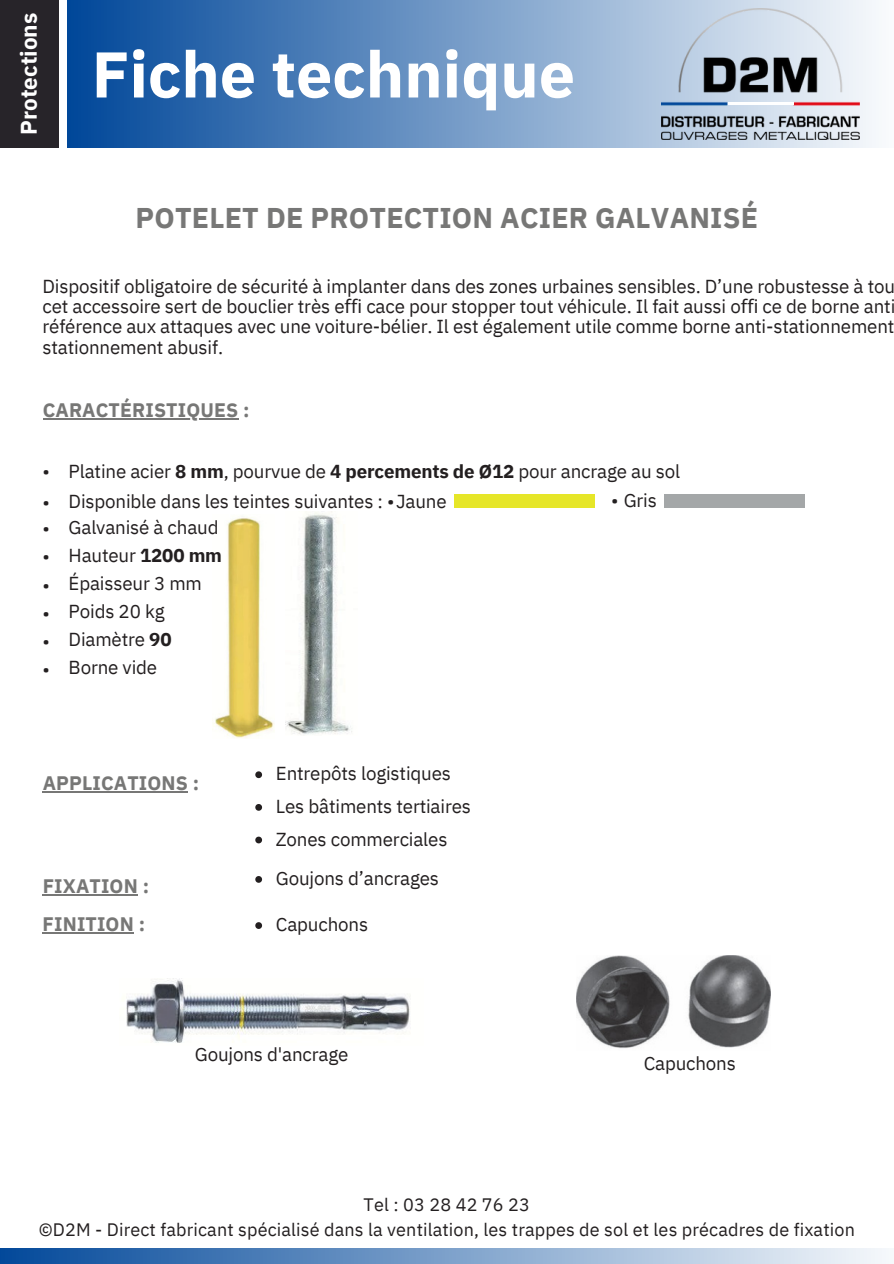
<style>
.page{position:relative;width:894px;height:1264px;background:#fff}
.page>*{position:absolute;margin:0;border:0;box-sizing:border-box;transform-origin:0 0}
.t1{font:700 64.5px "IBM Plex Sans";color:#fff}
.t2{font:700 28.5px "IBM Plex Sans";letter-spacing:.005em;color:#777776}
.t3{font:700 22.5px "IBM Plex Sans";color:#fff}
.t4{font:700 19.5px "IBM Plex Sans";letter-spacing:.005em;color:#777776}
.t5{font:18.75px/20.2px "IBM Plex Sans";letter-spacing:-.01em;color:#231f20}
.t6{font:18px "IBM Plex Sans";letter-spacing:.005em;color:#231f20}
.s1{font-family:"Noto Sans"}
.s2{font-weight:700}
</style>
<div class="page">
<div style="left:67px;top:0;width:826px;height:148px;background:linear-gradient(to right,#004799,#f9fbfd)"></div>
<div style="left:0;top:0;width:58px;height:148px;background:#272429"></div>
<img style="left:661px;top:8px;width:198px;height:131px">
<hr style="left:727px;top:102px;width:66px;height:3px;background:#fff">
<svg style="left:0;top:1248px;width:886px;height:15px;background:#7b9fca"></svg>
<img style="left:126px;top:978px;width:284px;height:65px">
<img style="left:576px;top:955px;width:194px;height:93px">
<img style="left:285px;top:512px;width:67px;height:223px">
<img style="left:213px;top:517px;width:61px;height:221px">
<div style="left:454px;top:494px;width:140px;height:14px;background:#e6e628"></div>
<div style="left:663px;top:494px;width:141px;height:14px;background:#a4a7a8"></div>
<svg style="left:255px;top:771px;width:7px;height:7px"></svg>
<svg style="left:255px;top:804px;width:7px;height:6px"></svg>
<svg style="left:255px;top:836px;width:7px;height:7px"></svg>
<svg style="left:255px;top:876px;width:7px;height:6px"></svg>
<svg style="left:255px;top:922px;width:7px;height:6px"></svg>
<hr style="left:43px;top:418px;width:195px;height:1px;background:#777776">
<hr style="left:43px;top:791px;width:145px;height:1px;background:#777776">
<hr style="left:43px;top:894px;width:95px;height:1px;background:#777776">
<hr style="left:43px;top:932px;width:91px;height:1px;background:#777776">
<h4 class="t3" style="left:14px;top:135px;width:123px;rotate:-90deg">Protections</h4>
<h2 class="t1" style="left:92px;top:31px;width:484px">Fiche technique</h2>
<p class="t2" style="left:136px;top:199px;width:623px">POTELET DE PROTECTION ACIER GALVANISÉ</p>
<p class="t5" style="left:43px;top:276px;width:854px;text-align:justify">Dispositif obligatoire de sécurité à implanter dans des zones urbaines sensibles. D’une robustesse à tou cet accessoire sert de bouclier très e<span class="s1">ffi</span> cace pour stopper tout véhicule. Il fait aussi o<span class="s1">ffi</span> ce de borne anti référence aux attaques avec une voiture-bélier. Il est également utile comme borne anti-stationnement stationnement abusif.</p>
<p class="t4" style="left:43px;top:397px;width:208px">CARACTÉRISTIQUES :</p>
<p class="t5" style="left:43px;top:455px;width:9px;line-height:31.5px">• •</p>
<p class="t5" style="left:43px;top:518px;width:9px">•</p>
<p class="t5" style="left:43px;top:546px;width:9px">•</p>
<p class="t5" style="left:43px;top:574px;width:9px">•</p>
<p class="t5" style="left:43px;top:602px;width:9px">•</p>
<p class="t5" style="left:43px;top:630px;width:9px">•</p>
<p class="t5" style="left:43px;top:659px;width:9px">•</p>
<p class="t5" style="left:69px;top:461px;width:613px">Platine acier <span class="s2">8 mm</span>, pourvue de <span class="s2">4 percements de Ø12</span> pour ancrage au sol</p>
<p class="t5" style="left:69px;top:491px;width:379px">Disponible dans les teintes suivantes : •Jaune</p>
<p class="t5" style="left:69px;top:516px;width:151px">Galvanisé à chaud</p>
<p class="t5" style="left:69px;top:545px;width:155px">Hauteur <span class="s2">1200 mm</span></p>
<p class="t5" style="left:69px;top:573px;width:135px">Épaisseur 3 mm</p>
<p class="t5" style="left:69px;top:601px;width:97px">Poids 20 kg</p>
<p class="t5" style="left:69px;top:629px;width:104px">Diamètre <span class="s2">90</span></p>
<p class="t5" style="left:69px;top:657px;width:90px">Borne vide</p>
<p class="t5" style="left:611px;top:490px;width:47px">• Gris</p>
<p class="t4" style="left:43px;top:770px;width:158px">APPLICATIONS :</p>
<p class="t4" style="left:43px;top:873px;width:108px">FIXATION :</p>
<p class="t4" style="left:43px;top:911px;width:104px">FINITION :</p>
<h4 class="t5" style="left:276px;top:763px;width:176px">Entrepôts logistiques</h4>
<h4 class="t5" style="left:276px;top:795px;width:196px">Les bâtiments tertiaires</h4>
<p class="t5" style="left:276px;top:828px;width:173px">Zones commerciales</p>
<p class="t5" style="left:276px;top:867px;width:164px">Goujons d’ancrages</p>
<p class="t5" style="left:276px;top:914px;width:94px">Capuchons</p>
<p class="t5" style="left:195px;top:1043px;width:155px">Goujons d'ancrage</p>
<p class="t5" style="left:643px;top:1052px;width:94px">Capuchons</p>
<h3 class="t6" style="left:363px;top:1192px;width:168px">Tel : 03 28 42 76 23</h3>
<h1 class="t6" style="left:39px;top:1216px;width:817px">©D2M - Direct fabricant spécialisé dans la ventilation, les trappes de sol et les précadres de fixation</h1>
</div>
